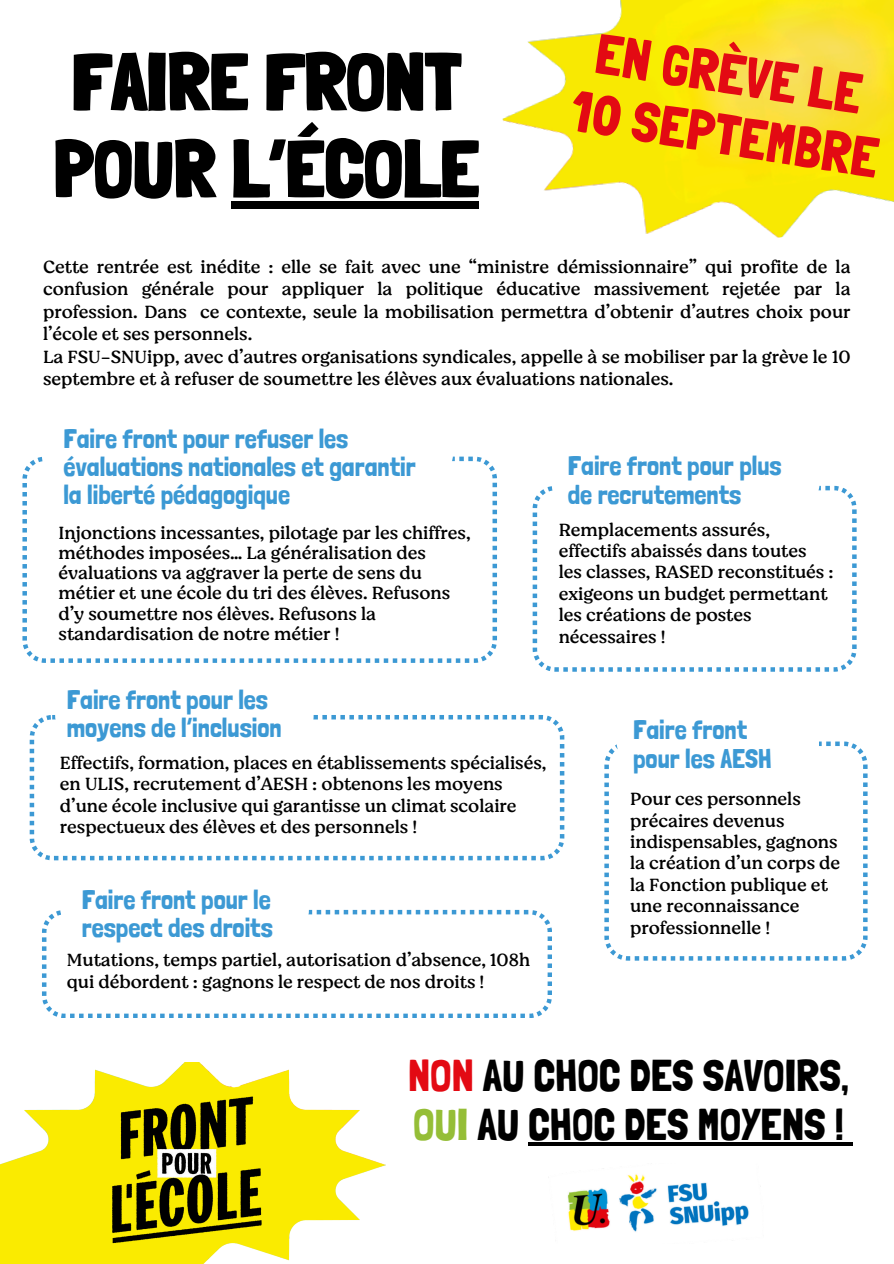
<style>
.page{position:relative;width:894px;height:1264px;background:#fff}
.page>*{position:absolute;margin:0;border:0;box-sizing:border-box;transform-origin:0 0}
.t1{font:900 80.7px/87px "Londrina Solid";color:#000}
.t2{font:56.85px/60.8px "Londrina Solid";color:#e30a13}
.t3{font:44.4px/48.3px "Londrina Solid";color:#000}
.t4{font:27px/28.2px "Londrina Solid";color:#3c99d4}
.t5{font:18px/21.3px "Moranga";color:#000}
.s1{color:#e30a13}
.s2{color:#95be37}
</style>
<div class="page">
<img style="left:0;top:1062px;width:385px;height:201px">
<img style="left:502px;top:0;width:391px;height:238px">
<img style="left:567px;top:1174px;width:182px;height:58px">
<svg style="left:22px;top:456px;width:475px;height:206px"></svg>
<div style="left:43px;top:425px;width:409px;height:58px;background:#fff;border-radius:29px"></div>
<svg style="left:532px;top:486px;width:324px;height:185px"></svg>
<div style="left:552px;top:454px;width:267px;height:59px;background:#fff;border-radius:29px"></div>
<svg style="left:30px;top:715px;width:534px;height:145px"></svg>
<div style="left:55px;top:685px;width:258px;height:59px;background:#fff;border-radius:29px"></div>
<svg style="left:604px;top:741px;width:263px;height:219px"></svg>
<div style="left:616px;top:712px;width:203px;height:58px;background:#fff;border-radius:29px"></div>
<svg style="left:42px;top:909px;width:510px;height:108px"></svg>
<div style="left:61px;top:880px;width:248px;height:59px;background:#fff;border-radius:29px"></div>
<div style="left:231px;top:201px;width:248px;height:8px;background:#000"></div>
<svg style="left:528px;top:1142px;width:316px;height:3px"></svg>
<svg style="left:844px;top:1142px;width:9px;height:3px"></svg>
<p class="t1" style="left:54px;top:38px;width:426px">FAIRE FRONT<br>POUR L’ÉCOLE</p>
<p class="t2" style="left:586px;top:20px;width:311px;rotate:9deg">EN GRÈVE LE<br>10 SEPTEMBRE</p>
<p class="t5" style="left:43px;top:255px;width:808px;line-height:22.5px;text-align:justify">Cette rentrée est inédite : elle se fait avec une “ministre démissionnaire” qui profite de la confusion générale pour appliquer la politique éducative massivement rejetée par la profession. Dans ce contexte, seule la mobilisation permettra d’obtenir d’autres choix pour l’école et ses personnels.</p>
<h4 class="t5" style="left:43px;top:345px;width:808px;line-height:22.5px">La FSU-SNUipp, avec d’autres organisations syndicales, appelle à se mobiliser par la grève le 10 septembre et à refuser de soumettre les élèves aux évaluations nationales.</h4>
<h4 class="t4" style="left:63px;top:424px;width:354px">Faire front pour refuser les évaluations nationales et garantir la liberté pédagogique</h4>
<p class="t5" style="left:58px;top:522px;width:413px;line-height:20.2px">Injonctions incessantes, pilotage par les chiffres, méthodes imposées… La généralisation des évaluations va aggraver la perte de sens du métier et une école du tri des élèves. Refusons d’y soumettre nos élèves. Refusons la standardisation de notre métier !</p>
<h4 class="t4" style="left:567px;top:452px;width:215px">Faire front pour plus de recrutements</h4>
<p class="t5" style="left:558px;top:519px;width:276px">Remplacements assurés, effectifs abaissés dans toutes les classes, RASED reconstitués : exigeons un budget permettant les créations de postes nécessaires !</p>
<h4 class="t4" style="left:67px;top:685px;width:216px">Faire front pour les moyens de l’inclusion</h4>
<p class="t5" style="left:60px;top:752px;width:488px">Effectifs, formation, places en établissements spécialisés, en ULIS, recrutement d’AESH : obtenons les moyens d’une école inclusive qui garantisse un climat scolaire respectueux des élèves et des personnels !</p>
<p class="t4" style="left:82px;top:884px;width:193px">Faire front pour le respect des droits</p>
<h3 class="t5" style="left:67px;top:949px;width:464px">Mutations, temps partiel, autorisation d’absence, 108h qui débordent : gagnons le respect de nos droits !</h3>
<p class="t4" style="left:633px;top:714px;width:140px;line-height:29.2px">Faire front pour les AESH</p>
<p class="t5" style="left:630px;top:788px;width:211px">Pour ces personnels précaires devenus indispensables, gagnons la création d’un corps de la Fonction publique et une reconnaissance professionnelle !</p>
<h4 class="t3" style="left:408px;top:1051px;width:442px"><span class="s1">NON</span> AU CHOC DES SAVOIRS,<br><span class="s2">OUI</span> AU CHOC DES MOYENS !</h4>
</div>
